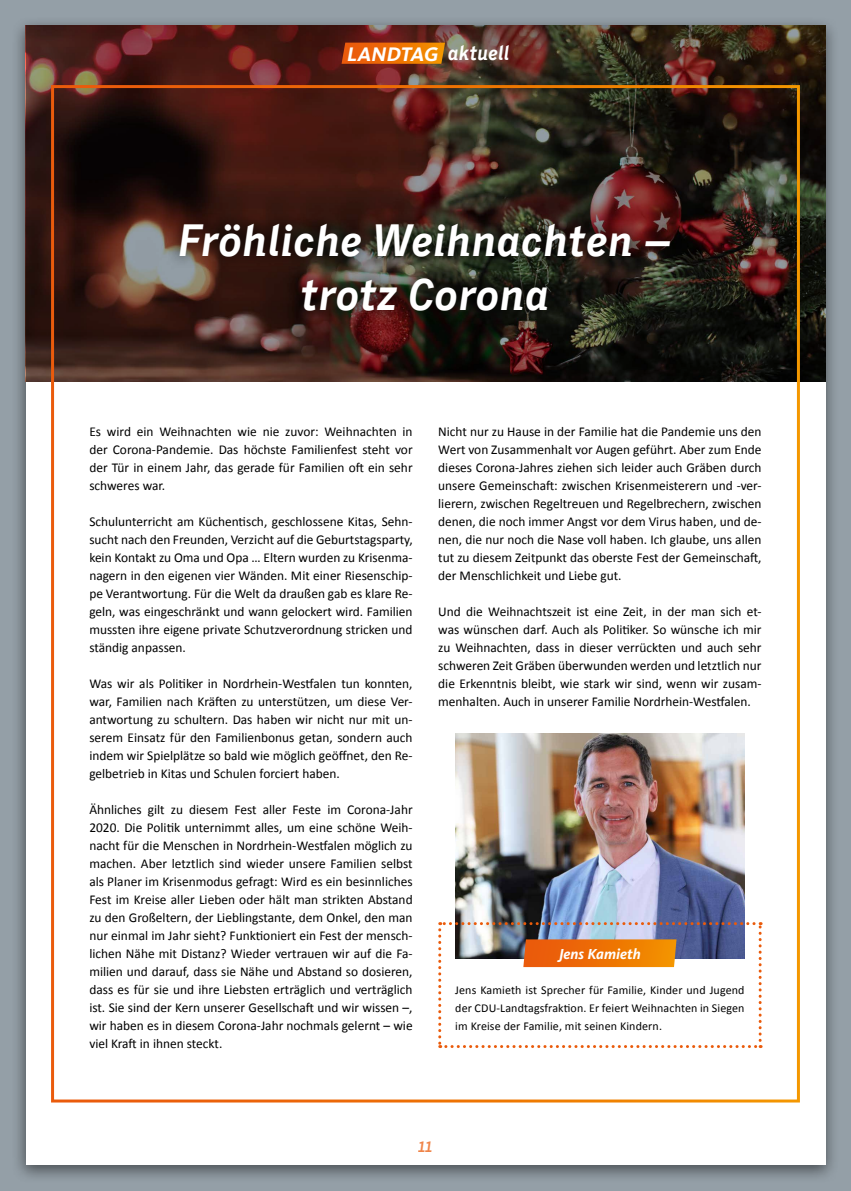
<style>
.page{position:relative;width:851px;height:1191px;background:#fff}
.page>*{position:absolute;margin:0;border:0;box-sizing:border-box;transform-origin:0 0}
.t1{font:italic 700 45px/54px "CDU Skopex";color:#fff;text-align:center}
.t2{font:italic 700 20.4px "CDU Kievit Tab";color:#fff}
.t3{font:italic 700 15px "CDU Kievit Tab";color:#fff}
.t4{font:italic 700 15px "CDU Skopex";color:#ea5b0b}
.t5{font:13.5px/18px "Calibri";color:#000;text-align:justify}
.t6{font:12px/18px "Calibri";letter-spacing:.01em;color:#000;text-align:justify}
.s1{font-family:"CDU Skopex";font-size:20.85px}
</style>
<div class="page">
<div style="left:0;top:0;width:850px;height:1191px;background:#949fa7"></div>
<div style="left:11px;top:15px;width:828px;height:1168px;background:#000;opacity:.5"></div>
<div style="left:26px;top:26px;width:799px;height:1139px;background:#fff"></div>
<img style="left:26px;top:26px;width:799px;height:356px">
<svg style="left:341px;top:43px;width:104px;height:21px;background:#e66e05"></svg>
<img style="left:166px;top:210px;width:517px;height:114px">
<img style="left:455px;top:733px;width:289px;height:189px">
<svg style="left:438px;top:922px;width:323px;height:126px"></svg>
<h2 class="t2" style="left:346px;top:42px;width:165px">LANDTAG <span class="s1">aktuell</span></h2>
<h1 class="t1" style="left:178px;top:213px;width:496px">Fröhliche Weihnachten – trotz Corona</h1>
<p class="t5" style="left:89px;top:422px;width:325px">Es wird ein Weihnachten wie nie zuvor: Weihnachten in der Corona-Pandemie. Das höchste Familienfest steht vor der Tür in einem Jahr, das gerade für Familien oft ein sehr schweres war.</p>
<p class="t5" style="left:89px;top:512px;width:325px">Schulunterricht am Küchentisch, geschlossene Kitas, Sehn&shy;sucht nach den Freunden, Verzicht auf die Geburtstagsparty, kein Kontakt zu Oma und Opa … Eltern wurden zu Krisenma&shy;nagern in den eigenen vier Wänden. Mit einer Riesenschip&shy;pe Verantwortung. Für die Welt da draußen gab es klare Re&shy;geln, was eingeschränkt und wann gelockert wird. Familien mussten ihre eigene private Schutzverordnung stricken und ständig anpassen.</p>
<p class="t5" style="left:89px;top:674px;width:325px">Was wir als Politiker in Nordrhein-Westfalen tun konnten, war, Familien nach Kräften zu unterstützen, um diese Ver&shy;antwortung zu schultern. Das haben wir nicht nur mit un&shy;serem Einsatz für den Familienbonus getan, sondern auch indem wir Spielplätze so bald wie möglich geöffnet, den Re&shy;gelbetrieb in Kitas und Schulen forciert haben.</p>
<p class="t5" style="left:89px;top:800px;width:325px">Ähnliches gilt zu diesem Fest aller Feste im Corona-Jahr 2020. Die Politik unternimmt alles, um eine schöne Weih&shy;nacht für die Menschen in Nordrhein-Westfalen möglich zu machen. Aber letztlich sind wieder unsere Familien selbst als Planer im Krisenmodus gefragt: Wird es ein besinnliches Fest im Kreise aller Lieben oder hält man strikten Abstand zu den Großeltern, der Lieblingstante, dem Onkel, den man nur einmal im Jahr sieht? Funktioniert ein Fest der mensch&shy;lichen Nähe mit Distanz? Wieder vertrauen wir auf die Fa&shy;milien und darauf, dass sie Nähe und Abstand so dosieren, dass es für sie und ihre Liebsten erträglich und verträglich ist. Sie sind der Kern unserer Gesellschaft und wir wissen –, wir haben es in diesem Corona-Jahr nochmals gelernt – wie viel Kraft in ihnen steckt.</p>
<p class="t5" style="left:438px;top:422px;width:325px">Nicht nur zu Hause in der Familie hat die Pandemie uns den Wert von Zusammenhalt vor Augen geführt. Aber zum Ende dieses Corona-Jahres ziehen sich leider auch Gräben durch unsere Gemeinschaft: zwischen Krisenmeisterern und -ver&shy;lierern, zwischen Regeltreuen und Regelbrechern, zwischen denen, die noch immer Angst vor dem Virus haben, und de&shy;nen, die nur noch die Nase voll haben. Ich glaube, uns allen tut zu diesem Zeitpunkt das oberste Fest der Gemeinschaft, der Menschlichkeit und Liebe gut.</p>
<p class="t5" style="left:438px;top:602px;width:325px">Und die Weihnachtszeit ist eine Zeit, in der man sich et&shy;was wünschen darf. Auch als Politiker. So wünsche ich mir zu Weihnachten, dass in dieser verrückten und auch sehr schweren Zeit Gräben überwunden werden und letztlich nur die Erkenntnis bleibt, wie stark wir sind, wenn wir zusam&shy;menhalten. Auch in unserer Familie Nordrhein-Westfalen.</p>
<p class="t3" style="left:559px;top:945px;width:83px">Jens Kamieth</p>
<p class="t6" style="left:455px;top:981px;width:291px">Jens Kamieth ist Sprecher für Familie, Kinder und Jugend der CDU-Landtagsfraktion. Er feiert Weihnachten in Siegen im Kreise der Familie, mit seinen Kindern.</p>
<p class="t4" style="left:418px;top:1138px;width:16px">11</p>
</div>
